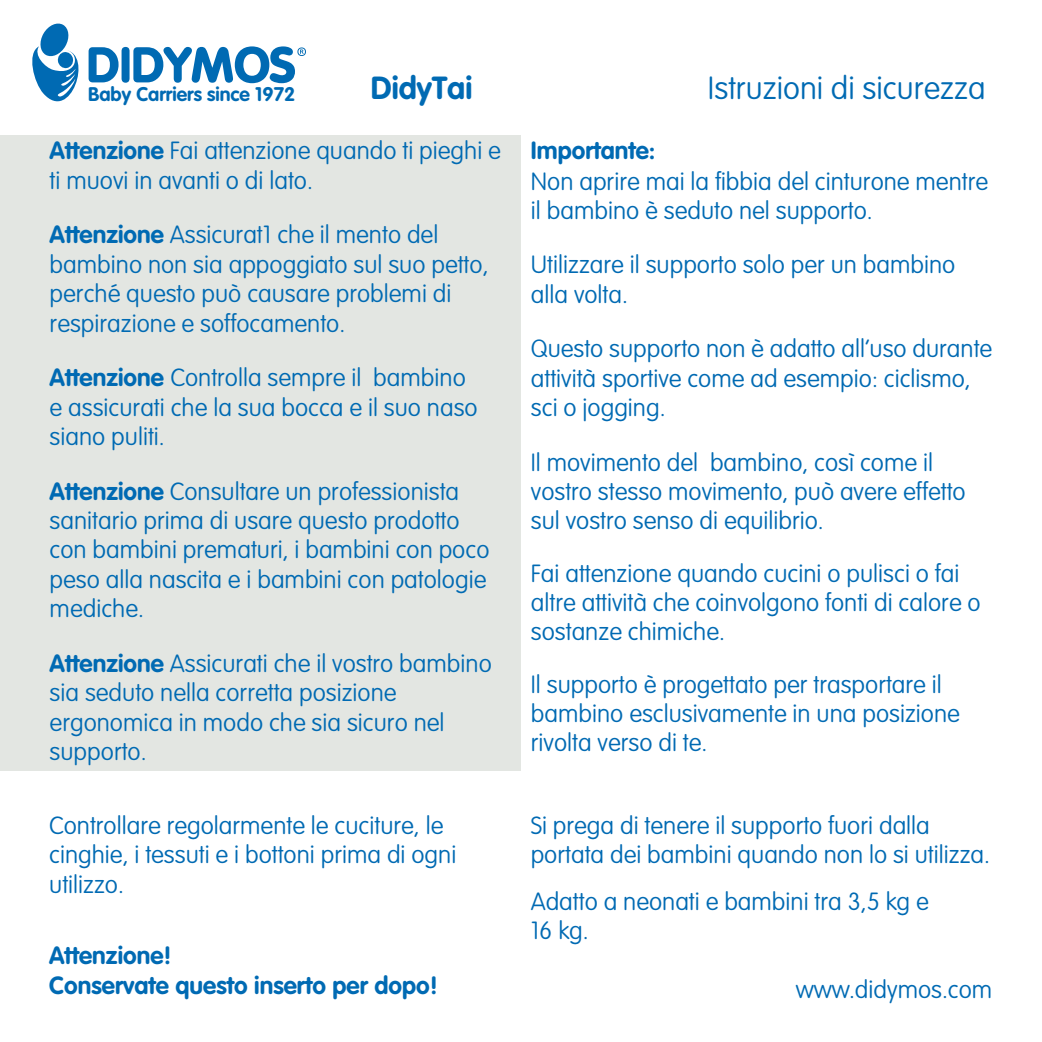
<style>
.page{position:relative;width:1042px;height:1042px;background:#fff}
.page>*{position:absolute;margin:0;border:0;box-sizing:border-box;transform-origin:0 0}
.t1{font:100 31.5px "VAG Rounded LT";color:#006ab3}
.t2{font:700 31.5px "VAG Rounded";color:#006ab3}
.t3{font:100 24.5px/29.4px "VAG Rounded LT";color:#006ab3}
.t4{font:700 24.5px/29.4px "VAG Rounded";color:#006ab3}
.t5{font:700 19.43px "VAG Rounded";color:#006ab3}
.s1{font-family:"VAG Rounded";font-weight:700}
</style>
<div class="page">
<div style="left:0;top:135px;width:521px;height:636px;background:#e3e6e2"></div>
<svg style="left:32px;top:24px;width:274px;height:78px"></svg>
<p class="t5" style="left:88px;top:82px;width:209px">Baby Carriers since 1972</p>
<p class="t2" style="left:371px;top:69px;width:103px">DidyTai</p>
<p class="t1" style="left:708px;top:70px;width:279px">Istruzioni di sicurezza</p>
<p class="t3" style="left:50px;top:137px;width:453px"><span class="s1">Attenzione</span> Fai attenzione quando ti pieghi e ti muovi in avanti o di lato.</p>
<p class="t3" style="left:50px;top:221px;width:440px"><span class="s1">Attenzione</span> Assicurat1 che il mento del bambino non sia appoggiato sul suo petto, perché questo può causare problemi di respirazione e soffocamento.</p>
<p class="t3" style="left:50px;top:364px;width:429px"><span class="s1">Attenzione</span> Controlla sempre il bambino e assicurati che la sua bocca e il suo naso siano puliti.</p>
<p class="t3" style="left:50px;top:477px;width:441px"><span class="s1">Attenzione</span> Consultare un professionista sanitario prima di usare questo prodotto con bambini prematuri, i bambini con poco peso alla nascita e i bambini con patologie mediche.</p>
<p class="t3" style="left:50px;top:649px;width:444px"><span class="s1">Attenzione</span> Assicurati che il vostro bambino sia seduto nella corretta posizione ergonomica in modo che sia sicuro nel supporto.</p>
<p class="t3" style="left:49px;top:811px;width:409px">Controllare regolarmente le cuciture, le cinghie, i tessuti e i bottoni prima di ogni utilizzo.</p>
<p class="t4" style="left:49px;top:941px;width:390px">Attenzione!<br>Conservate questo inserto per dopo!</p>
<p class="t4" style="left:531px;top:136px;width:126px">Importante:</p>
<p class="t3" style="left:531px;top:167px;width:459px">Non aprire mai la fibbia del cinturone mentre il bambino è seduto nel supporto.</p>
<p class="t3" style="left:531px;top:251px;width:426px">Utilizzare il supporto solo per un bambino alla volta.</p>
<p class="t3" style="left:531px;top:335px;width:463px">Questo supporto non è adatto all‘uso durante attività sportive come ad esempio: ciclismo, sci o jogging.</p>
<p class="t3" style="left:531px;top:448px;width:436px">Il movimento del bambino, così come il vostro stesso movimento, può avere effetto sul vostro senso di equilibrio.</p>
<p class="t3" style="left:531px;top:559px;width:451px">Fai attenzione quando cucini o pulisci o fai altre attività che coinvolgono fonti di calore o sostanze chimiche.</p>
<p class="t3" style="left:531px;top:670px;width:430px">Il supporto è progettato per trasportare il bambino esclusivamente in una posizione rivolta verso di te.</p>
<p class="t3" style="left:531px;top:811px;width:461px">Si prega di tenere il supporto fuori dalla portata dei bambini quando non lo si utilizza.</p>
<p class="t3" style="left:531px;top:887px;width:400px">Adatto a neonati e bambini tra 3,5 kg e<br>16 kg.</p>
<p class="t3" style="left:795px;top:976px;width:198px">www.didymos.com</p>
</div>
